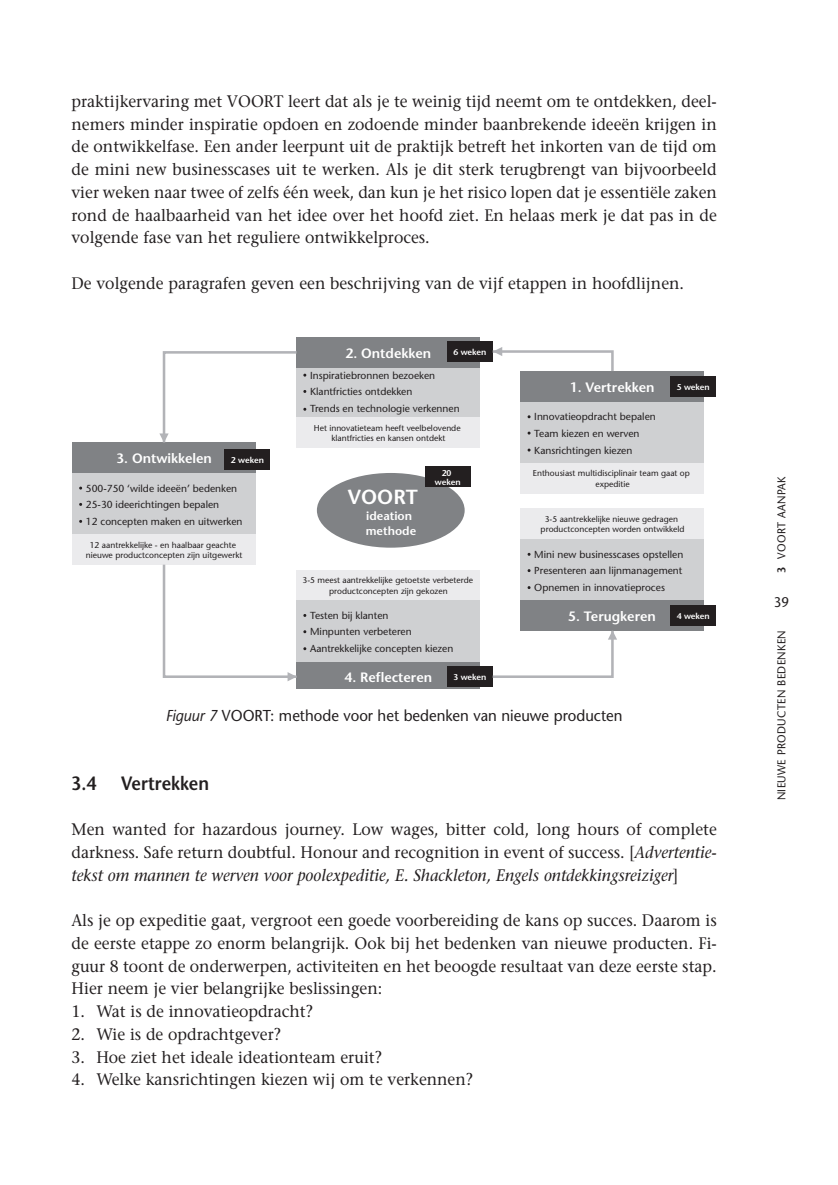
<style>
.page{position:relative;width:838px;height:1185px;background:#fff}
.page>*{position:absolute;margin:0;border:0;box-sizing:border-box;transform-origin:0 0}
.t1{font:600 20.3px "Stone Sans";color:#fff}
.t2{font:600 19.25px "Stone Sans";color:#231f20;scale:.9 1}
.t3{font:16.62px/22.8px "Stone Serif";color:#231f20;text-align:justify;scale:.95 1}
.t4{font:15.75px "Stone Sans";color:#231f20;scale:.95 1}
.t5{font:italic 15.75px "Stone Sans";color:#231f20;scale:.95 1}
.t6{font:14px "Stone Sans";color:#231f20;scale:.95 1}
.t7{font:600 13.65px "Stone Sans";color:#fff}
.t8{font:600 11.9px/14.3px "Stone Sans";color:#fff}
.t9{font:11.38px "Stone Sans";letter-spacing:.03em;color:#231f20;scale:.95 1}
.t10{font:10.15px/16.6px "Stone Sans";color:#231f20}
.t11{font:8.4px/10.2px "Stone Sans";color:#231f20;text-align:center}
.t12{font:600 8.4px/8.4px "Stone Sans";color:#fff;text-align:center}
.s1{font-style:normal}
.s2{font-style:italic}
.s3{font-weight:600}
</style>
<div class="page">
<div style="left:520px;top:402px;width:184px;height:61px;background:#cfd0d2"></div>
<div style="left:520px;top:371px;width:184px;height:31px;background:#808285"></div>
<div style="left:520px;top:463px;width:184px;height:30px;background:#ebebed"></div>
<div style="left:296px;top:368px;width:184px;height:49px;background:#cfd0d2"></div>
<div style="left:296px;top:337px;width:184px;height:31px;background:#808285"></div>
<div style="left:296px;top:417px;width:184px;height:30px;background:#ebebed"></div>
<div style="left:72px;top:473px;width:184px;height:61px;background:#cfd0d2"></div>
<div style="left:72px;top:442px;width:184px;height:31px;background:#808285"></div>
<div style="left:72px;top:534px;width:184px;height:31px;background:#ebebed"></div>
<div style="left:520px;top:539px;width:184px;height:61px;background:#cfd0d2"></div>
<div style="left:520px;top:600px;width:184px;height:31px;background:#808285"></div>
<div style="left:520px;top:508px;width:184px;height:31px;background:#ebebed"></div>
<div style="left:317px;top:473px;width:147px;height:75px;background:#808285;border-radius:50%"></div>
<div style="left:296px;top:661px;width:184px;height:27px;background:#808285"></div>
<div style="left:296px;top:570px;width:184px;height:30px;background:#ebebed"></div>
<div style="left:670px;top:376px;width:46px;height:20px;background:#231f20"></div>
<div style="left:447px;top:341px;width:45px;height:21px;background:#231f20"></div>
<div style="left:224px;top:449px;width:46px;height:20px;background:#231f20"></div>
<div style="left:447px;top:666px;width:45px;height:21px;background:#231f20"></div>
<div style="left:670px;top:605px;width:46px;height:21px;background:#231f20"></div>
<div style="left:424px;top:466px;width:46px;height:20px;background:#231f20"></div>
<div style="left:296px;top:600px;width:184px;height:61px;background:#cfd0d2"></div>
<svg style="left:492px;top:630px;width:125px;height:49px"></svg>
<svg style="left:492px;top:347px;width:122px;height:24px"></svg>
<svg style="left:159px;top:351px;width:147px;height:92px"></svg>
<svg style="left:162px;top:564px;width:144px;height:117px"></svg>
<p class="t3" style="left:71px;top:90px;width:680px">praktijkervaring met VOORT leert dat als je te weinig tijd neemt om te ontdekken, deel&shy;nemers minder inspiratie opdoen en zodoende minder baanbrekende ideeën krijgen in de ontwikkelfase. Een ander leerpunt uit de praktijk betreft het inkorten van de tijd om de mini new businesscases uit te werken. Als je dit sterk terugbrengt van bijvoorbeeld vier weken naar twee of zelfs één week, dan kun je het risico lopen dat je essentiële zaken rond de haalbaarheid van het idee over het hoofd ziet. En helaas merk je dat pas in de volgende fase van het reguliere ontwikkelproces.</p>
<p class="t3" style="left:71px;top:272px;width:646px">De volgende paragrafen geven een beschrijving van de vijf etappen in hoofdlijnen.</p>
<p class="t7" style="left:116px;top:450px;width:97px">3. Ontwikkelen</p>
<p class="t12" style="left:231px;top:456px;width:35px">2 weken</p>
<p class="t10" style="left:86px;top:480px;width:158px">500-750 ‘wilde ideeën’ bedenken<br>25-30 ideerichtingen bepalen<br>12 concepten maken en uitwerken</p>
<p class="t7" style="left:345px;top:345px;width:87px">2. Ontdekken</p>
<p class="t12" style="left:453px;top:348px;width:35px">6 weken</p>
<p class="t10" style="left:310px;top:367px;width:151px">Inspiratiebronnen bezoeken<br>Klantfricties ontdekken<br>Trends en technologie verkennen</p>
<p class="t11" style="left:314px;top:422px;width:148px">Het innovatieteam heeft veelbelovende klantfricties en kansen ontdekt</p>
<p class="t1" style="left:348px;top:485px;width:72px">VOORT</p>
<p class="t8" style="left:365px;top:509px;width:52px">ideation methode</p>
<p class="t12" style="left:435px;top:469px;width:27px">20 weken</p>
<p class="t7" style="left:570px;top:379px;width:86px">1. Vertrekken</p>
<p class="t10" style="left:534px;top:409px;width:123px">Innovatieopdracht bepalen<br>Team kiezen en werven<br>Kansrichtingen kiezen</p>
<p class="t12" style="left:676px;top:383px;width:35px">5 weken</p>
<p class="t11" style="left:533px;top:468px;width:158px">Enthousiast multidisciplinair team gaat op expeditie</p>
<p class="t11" style="left:540px;top:514px;width:145px">3-5 aantrekkelijke nieuwe gedragen productconcepten worden ontwikkeld</p>
<p class="t11" style="left:86px;top:540px;width:158px">12 aantrekkelijke - en haalbaar geachte nieuwe productconcepten zijn uitgewerkt</p>
<p class="t10" style="left:534px;top:546px;width:150px;text-align:justify">Mini new businesscases opstellen Presenteren aan lijnmanagement Opnemen in innovatieproces</p>
<p class="t7" style="left:568px;top:608px;width:89px">5. Terugkeren</p>
<p class="t11" style="left:302px;top:575px;width:172px">3-5 meest aantrekkelijke getoetste verbeterde productconcepten zijn gekozen</p>
<p class="t10" style="left:310px;top:607px;width:145px">Testen bij klanten<br>Minpunten verbeteren<br>Aantrekkelijke concepten kiezen</p>
<p class="t12" style="left:676px;top:612px;width:35px">4 weken</p>
<p class="t7" style="left:344px;top:669px;width:89px">4. Reflecteren</p>
<p class="t12" style="left:453px;top:673px;width:35px">3 weken</p>
<p class="t5" style="left:166px;top:706px;width:80px">Figuur 7 <span class="s1">VOORT</span></p>
<p class="t4" style="left:270px;top:706px;width:372px">: methode voor het bedenken van nieuwe producten</p>
<p class="t2" style="left:71px;top:771px;width:29px">3.4</p>
<p class="t2" style="left:121px;top:771px;width:99px">Vertrekken</p>
<p class="t3" style="left:71px;top:818px;width:680px">Men wanted for hazardous journey. Low wages, bitter cold, long hours of complete darkness. Safe return doubtful. Honour and recognition in event of success. [<span class="s2">Advertentie&shy;tekst om mannen te werven voor poolexpeditie, E. Shackleton, Engels ontdekkingsreiziger</span>]</p>
<p class="t3" style="left:71px;top:909px;width:680px">Als je op expeditie gaat, vergroot een goede voorbereiding de kans op succes. Daarom is de eerste etappe zo enorm belangrijk. Ook bij het bedenken van nieuwe producten. Fi&shy;guur 8 toont de onderwerpen, activiteiten en het beoogde resultaat van deze eerste stap.<br>Hier neem je vier belangrijke beslissingen:</p>
<p class="t3" style="left:71px;top:1000px;width:256px">1. Wat is de innovatieopdracht?</p>
<p class="t3" style="left:71px;top:1022px;width:222px">2. Wie is de opdrachtgever?</p>
<p class="t3" style="left:71px;top:1045px;width:328px">3. Hoe ziet het ideale ideationteam eruit?</p>
<p class="t3" style="left:71px;top:1068px;width:424px">4. Welke kansrichtingen kiezen wij om te verkennen?</p>
<p class="t9" style="left:774px;top:572px;width:102px;rotate:-90deg"><span class="s3">3</span> VOORT aan pak</p>
<p class="t6" style="left:773px;top:594px;width:18px">39</p>
<p class="t9" style="left:774px;top:800px;width:178px;rotate:-90deg">Nieuwe producten beden ken</p>
</div>
